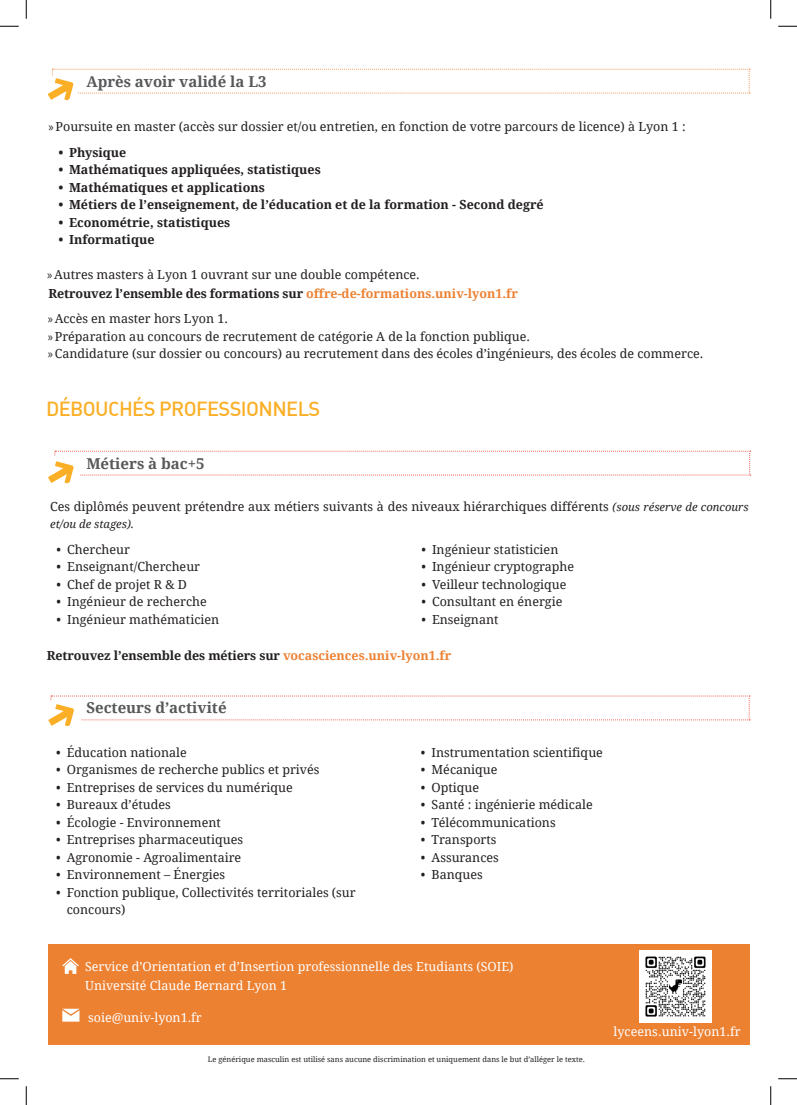
<style>
.page{position:relative;width:797px;height:1105px;background:#fff}
.page>*{position:absolute;margin:0;border:0;box-sizing:border-box;transform-origin:0 0}
.t1{font:500 20px "DIN Alternate";letter-spacing:-.03em;color:#fbaf27}
.t2{font:700 15px "Droid Serif";color:#57585a}
.t3{font:12.5px/17.5px "Droid Serif";color:#231f20}
.t4{font:700 12.5px "Droid Serif";color:#231f20}
.t5{font:12.5px "Droid Serif";color:#fff}
.t6{font:italic 11.25px "Droid Serif";color:#231f20}
.t7{font:7.5px "Droid Serif";color:#231f20}
.s1{font-family:"Myriad Pro"}
.s2{color:#ec8132}
.s3{font-style:italic;font-size:11.25px}
</style>
<div class="page">
<svg style="left:48px;top:696px;width:702px;height:30px"></svg>
<svg style="left:48px;top:451px;width:702px;height:32px"></svg>
<svg style="left:48px;top:69px;width:702px;height:31px"></svg>
<div style="left:48px;top:945px;width:701px;height:100px;background:#ec8132"></div>
<svg style="left:62px;top:958px;width:17px;height:16px"></svg>
<img style="left:639px;top:950px;width:72px;height:72px">
<svg style="left:62px;top:1009px;width:17px;height:13px"></svg>
<svg style="left:0;top:25px;width:19px;height:2px"></svg>
<svg style="left:778px;top:25px;width:19px;height:2px"></svg>
<svg style="left:0;top:1078px;width:19px;height:1px"></svg>
<svg style="left:778px;top:1078px;width:19px;height:1px"></svg>
<svg style="left:25px;top:0;width:2px;height:19px"></svg>
<svg style="left:25px;top:1086px;width:2px;height:19px"></svg>
<svg style="left:770px;top:0;width:1px;height:19px"></svg>
<svg style="left:770px;top:1086px;width:1px;height:19px"></svg>
<p class="t2" style="left:86px;top:73px;width:182px">Après avoir validé la L3</p>
<p class="t3" style="left:48px;top:118px;width:638px"><span class="s1">»</span>Poursuite en master (accès sur dossier et/ou entretien, en fonction de votre parcours de licence) à Lyon 1 :</p>
<p class="t4" style="left:58px;top:145px;width:70px">• Physique</p>
<p class="t4" style="left:58px;top:162px;width:264px">• Mathématiques appliquées, statistiques</p>
<p class="t4" style="left:58px;top:180px;width:208px">• Mathématiques et applications</p>
<p class="t4" style="left:58px;top:197px;width:487px">• Métiers de l’enseignement, de l’éducation et de la formation - Second degré</p>
<p class="t4" style="left:58px;top:215px;width:173px">• Econométrie, statistiques</p>
<p class="t4" style="left:58px;top:232px;width:98px">• Informatique</p>
<p class="t3" style="left:47px;top:266px;width:374px"><span class="s1">»</span> Autres masters à Lyon 1 ouvrant sur une double compétence.</p>
<p class="t4" style="left:48px;top:286px;width:471px">Retrouvez l’ensemble des formations sur <span class="s2">offre-de-formations.univ-lyon1.fr</span></p>
<p class="t3" style="left:48px;top:310px;width:182px"><span class="s1">»</span> Accès en master hors Lyon 1.</p>
<p class="t3" style="left:48px;top:328px;width:484px"><span class="s1">»</span>Préparation au concours de recrutement de catégorie A de la fonction publique.</p>
<p class="t3" style="left:48px;top:345px;width:657px"><span class="s1">»</span>Candidature (sur dossier ou concours) au recrutement dans des écoles d’ingénieurs, des écoles de commerce.</p>
<p class="t1" style="left:46px;top:396px;width:276px">DÉBOUCHÉS PROFESSIONNELS</p>
<p class="t2" style="left:86px;top:455px;width:120px">Métiers à bac+5</p>
<p class="t3" style="left:50px;top:497px;width:700px">Ces diplômés peuvent prétendre aux métiers suivants à des niveaux hiérarchiques différents <span class="s3">(sous réserve de concours</span></p>
<p class="t6" style="left:50px;top:517px;width:86px">et/ou de stages).</p>
<p class="t3" style="left:421px;top:540px;width:138px">• Ingénieur statisticien</p>
<p class="t3" style="left:421px;top:558px;width:154px">• Ingénieur cryptographe</p>
<p class="t3" style="left:421px;top:575px;width:147px">• Veilleur technologique</p>
<p class="t3" style="left:421px;top:593px;width:142px">• Consultant en énergie</p>
<p class="t3" style="left:421px;top:610px;width:79px">• Enseignant</p>
<p class="t4" style="left:47px;top:649px;width:406px">Retrouvez l’ensemble des métiers sur <span class="s2">vocasciences.univ-lyon1.fr</span></p>
<p class="t3" style="left:57px;top:540px;width:75px">• Chercheur</p>
<p class="t3" style="left:57px;top:558px;width:145px">• Enseignant/Chercheur</p>
<p class="t3" style="left:57px;top:575px;width:132px">• Chef de projet R &amp; D</p>
<p class="t3" style="left:57px;top:593px;width:152px">• Ingénieur de recherche</p>
<p class="t3" style="left:57px;top:610px;width:164px">• Ingénieur mathématicien</p>
<p class="t2" style="left:86px;top:699px;width:142px">Secteurs d’activité</p>
<p class="t3" style="left:56px;top:743px;width:132px">• Éducation nationale</p>
<p class="t3" style="left:56px;top:761px;width:265px">• Organismes de recherche publics et privés</p>
<p class="t3" style="left:56px;top:778px;width:238px">• Entreprises de services du numérique</p>
<p class="t3" style="left:56px;top:796px;width:116px">• Bureaux d’études</p>
<p class="t3" style="left:56px;top:813px;width:166px">• Écologie - Environnement</p>
<p class="t3" style="left:56px;top:831px;width:188px">• Entreprises pharmaceutiques</p>
<p class="t3" style="left:56px;top:848px;width:187px">• Agronomie - Agroalimentaire</p>
<p class="t3" style="left:56px;top:866px;width:170px">• Environnement – Énergies</p>
<p class="t3" style="left:67px;top:883px;width:290px;text-indent:-11px">• Fonction publique, Collectivités territoriales (sur concours)</p>
<p class="t3" style="left:421px;top:743px;width:183px">• Instrumentation scientifique</p>
<p class="t3" style="left:421px;top:761px;width:78px">• Mécanique</p>
<p class="t3" style="left:421px;top:778px;width:60px">• Optique</p>
<p class="t3" style="left:421px;top:796px;width:173px">• Santé : ingénierie médicale</p>
<p class="t3" style="left:421px;top:813px;width:136px">• Télécommunications</p>
<p class="t3" style="left:421px;top:831px;width:77px">• Transports</p>
<p class="t3" style="left:421px;top:848px;width:79px">• Assurances</p>
<p class="t3" style="left:421px;top:866px;width:63px">• Banques</p>
<p class="t5" style="left:85px;top:959px;width:430px">Service d’Orientation et d’Insertion professionnelle des Etudiants (SOIE)</p>
<p class="t5" style="left:85px;top:978px;width:203px">Université Claude Bernard Lyon 1</p>
<p class="t5" style="left:88px;top:1010px;width:115px">soie@univ-lyon1.fr</p>
<p class="t7" style="left:208px;top:1055px;width:378px">Le générique masculin est utilisé sans aucune discrimination et uniquement dans le but d’alléger le texte.</p>
<p class="t5" style="left:613px;top:1024px;width:129px">lyceens.univ-lyon1.fr</p>
</div>
